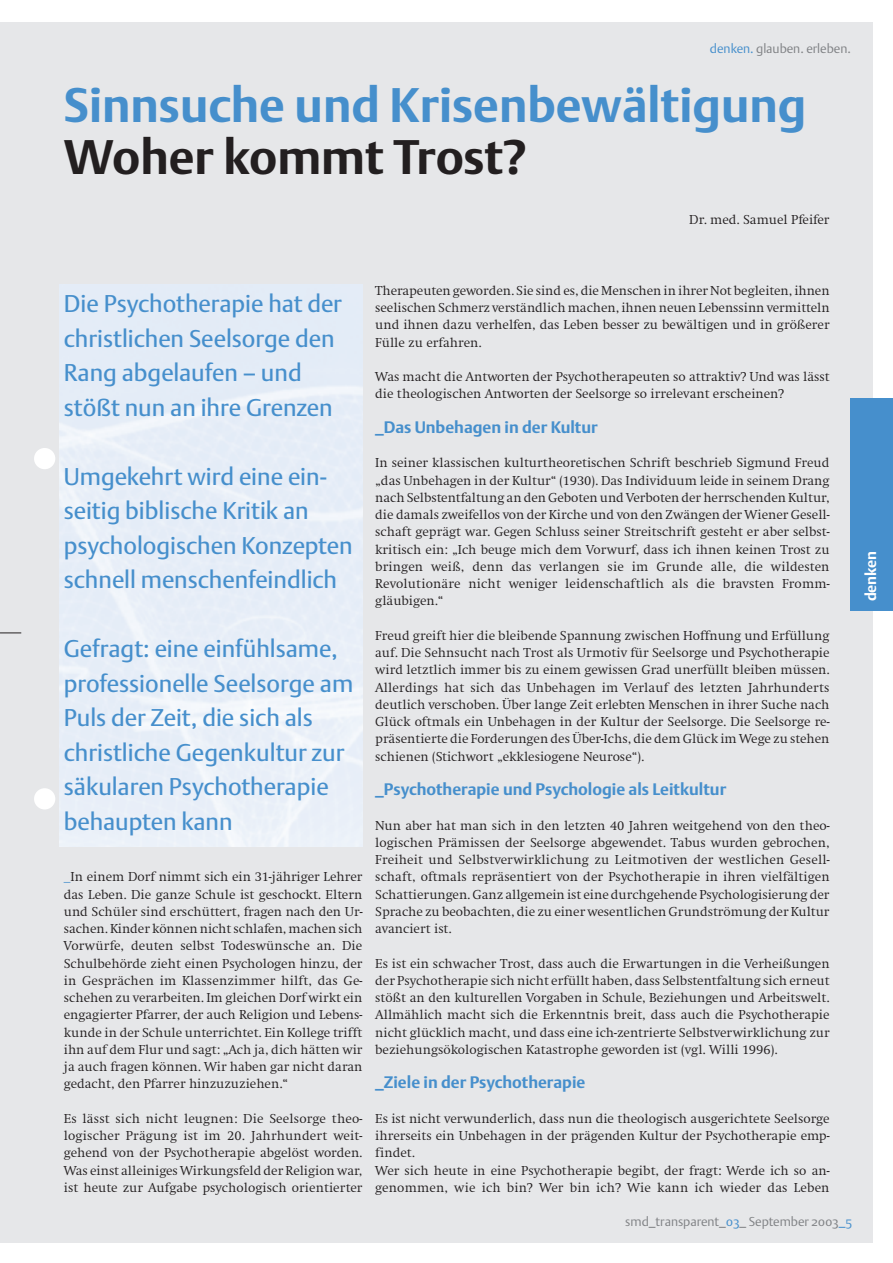
<style>
.page{position:relative;width:893px;height:1263px;background:#fff}
.page>*{position:absolute;margin:0;border:0;box-sizing:border-box;transform-origin:0 0}
.t1{font:700 48px "DTL Argo ST";color:#468fcc}
.t2{font:700 48px "DTL Argo ST";color:#231f20}
.t3{font:24px/34.5px "DTL Argo ST";color:#468fcc}
.t4{font:700 16.5px "DTL Argo ST";color:#468fcc}
.t5{font:700 15px "DTL Argo ST";letter-spacing:-.005em;color:#fff}
.t6{font:300 13.5px/17.2px "Swift EF";color:#231f20;text-align:justify}
.t7{font:300 12.75px "DTL Argo ST";color:#808285}
.s1{color:#468fcc}
</style>
<div class="page">
<div style="left:0;top:23px;width:872px;height:1220px;background:#e6e7e9"></div>
<div style="left:34px;top:448px;width:21px;height:21px;background:#fff;border-radius:50%"></div>
<div style="left:34px;top:788px;width:21px;height:21px;background:#fff;border-radius:50%"></div>
<svg style="left:0;top:633px;width:21px;height:1px"></svg>
<div style="left:850px;top:398px;width:42px;height:213px;background:#468fcc"></div>
<img style="left:59px;top:284px;width:303px;height:563px">
<p class="t7" style="left:710px;top:43px;width:142px"><span class="s1">denken.</span> glauben. erleben.</p>
<h1 class="t1" style="left:64px;top:85px;width:744px">Sinnsuche und Krisenbewältigung</h1>
<h1 class="t2" style="left:64px;top:137px;width:464px">Woher kommt Trost?</h1>
<p class="t6" style="left:689px;top:212px;width:142px">Dr. med. Samuel Pfeifer</p>
<h2 class="t3" style="left:64px;top:288px;width:279px">Die Psychotherapie hat der christlichen Seelsorge den<br>Rang abgelaufen – und stößt nun an ihre Grenzen</h2>
<h2 class="t3" style="left:64px;top:461px;width:290px">Umgekehrt wird eine ein&shy;seitig biblische Kritik an psychologischen Konzepten schnell menschenfeindlich</h2>
<h2 class="t3" style="left:64px;top:633px;width:291px">Gefragt: eine einfühlsame, professionelle Seelsorge am<br>Puls der Zeit, die sich als christliche Gegenkultur zur säkularen Psychotherapie behaupten kann</h2>
<p class="t6" style="left:64px;top:869px;width:300px"><span class="s1">_</span>In einem Dorf nimmt sich ein 31-jähriger Lehrer das Leben. Die ganze Schule ist geschockt. Eltern und Schüler sind erschüttert, fragen nach den Ur&shy;sachen. Kinder können nicht schlafen, machen sich Vorwürfe, deuten selbst Todeswünsche an. Die Schulbehörde zieht einen Psychologen hinzu, der in Gesprächen im Klassenzimmer hilft, das Ge&shy;schehen zu verarbeiten. Im gleichen Dorf wirkt ein engagierter Pfarrer, der auch Religion und Lebens&shy;kunde in der Schule unterrichtet. Ein Kollege trifft ihn auf dem Flur und sagt: „Ach ja, dich hätten wir ja auch fragen können. Wir haben gar nicht daran gedacht, den Pfarrer hinzuzuziehen.“</p>
<p class="t6" style="left:64px;top:1111px;width:300px">Es lässt sich nicht leugnen: Die Seelsorge theo&shy;logischer Prägung ist im 20. Jahrhundert weit&shy;gehend von der Psychotherapie abgelöst worden.<br>Was einst alleiniges Wirkungsfeld der Religion war, ist heute zur Aufgabe psychologisch orientierter</p>
<p class="t6" style="left:375px;top:283px;width:456px">Therapeuten geworden. Sie sind es, die Menschen in ihrer Not begleiten, ihnen seelischen Schmerz verständlich machen, ihnen neuen Lebenssinn vermitteln und ihnen dazu verhelfen, das Leben besser zu bewältigen und in größerer Fülle zu erfahren.</p>
<p class="t6" style="left:375px;top:369px;width:456px">Was macht die Antworten der Psychotherapeuten so attraktiv? Und was lässt die theologischen Antworten der Seelsorge so irrelevant erscheinen?</p>
<p class="t4" style="left:375px;top:420px;width:224px">_Das Unbehagen in der Kultur</p>
<p class="t6" style="left:375px;top:455px;width:456px">In seiner klassischen kulturtheoretischen Schrift beschrieb Sigmund Freud „das Unbehagen in der Kultur“ (1930). Das Individuum leide in seinem Drang nach Selbstentfaltung an den Geboten und Verboten der herrschenden Kultur, die damals zweifellos von der Kirche und von den Zwängen der Wiener Gesell&shy;schaft geprägt war. Gegen Schluss seiner Streitschrift gesteht er aber selbst&shy;kritisch ein: „Ich beuge mich dem Vorwurf, dass ich ihnen keinen Trost zu bringen weiß, denn das verlangen sie im Grunde alle, die wildesten Revolutionäre nicht weniger leidenschaftlich als die bravsten Fromm&shy;gläubigen.“</p>
<p class="t6" style="left:375px;top:628px;width:456px">Freud greift hier die bleibende Spannung zwischen Hoffnung und Erfüllung auf. Die Sehnsucht nach Trost als Urmotiv für Seelsorge und Psychotherapie wird letztlich immer bis zu einem gewissen Grad unerfüllt bleiben müssen.<br>Allerdings hat sich das Unbehagen im Verlauf des letzten Jahrhunderts deutlich verschoben. Über lange Zeit erlebten Menschen in ihrer Suche nach Glück oftmals ein Unbehagen in der Kultur der Seelsorge. Die Seelsorge re&shy;präsentierte die Forderungen des Über-Ichs, die dem Glück im Wege zu stehen schienen (Stichwort „ekklesiogene Neurose“).</p>
<p class="t4" style="left:375px;top:782px;width:352px">_Psychotherapie und Psychologie als Leitkultur</p>
<p class="t6" style="left:375px;top:817px;width:456px">Nun aber hat man sich in den letzten 40 Jahren weitgehend von den theo&shy;logischen Prämissen der Seelsorge abgewendet. Tabus wurden gebrochen, Freiheit und Selbstverwirklichung zu Leitmotiven der westlichen Gesell&shy;schaft, oftmals repräsentiert von der Psychotherapie in ihren vielfältigen Schattierungen. Ganz allgemein ist eine durchgehende Psychologisierung der Sprache zu beobachten, die zu einer wesentlichen Grundströmung der Kultur avanciert ist.</p>
<p class="t6" style="left:375px;top:955px;width:456px">Es ist ein schwacher Trost, dass auch die Erwartungen in die Verheißungen der Psychotherapie sich nicht erfüllt haben, dass Selbstentfaltung sich erneut stößt an den kulturellen Vorgaben in Schule, Beziehungen und Arbeitswelt.<br>Allmählich macht sich die Erkenntnis breit, dass auch die Psychotherapie nicht glücklich macht, und dass eine ich-zentrierte Selbstverwirklichung zur beziehungsökologischen Katastrophe geworden ist (vgl. Willi 1996).</p>
<p class="t4" style="left:375px;top:1075px;width:212px">_Ziele in der Psychotherapie</p>
<p class="t6" style="left:375px;top:1111px;width:456px;text-align:left">Es ist nicht verwunderlich, dass nun die theologisch ausgerichtete Seelsorge ihrerseits ein Unbehagen in der prägenden Kultur der Psychotherapie emp&shy;findet.<br>Wer sich heute in eine Psychotherapie begibt, der fragt: Werde ich so an&shy;genommen, wie ich bin? Wer bin ich? Wie kann ich wieder das Leben</p>
<p class="t7" style="left:625px;top:1216px;width:228px">smd_transparent_<span class="s1">03</span>_ September 2003<span class="s1">_5</span></p>
<p class="t5" style="left:864px;top:601px;width:52px;rotate:-90deg">denken</p>
</div>
